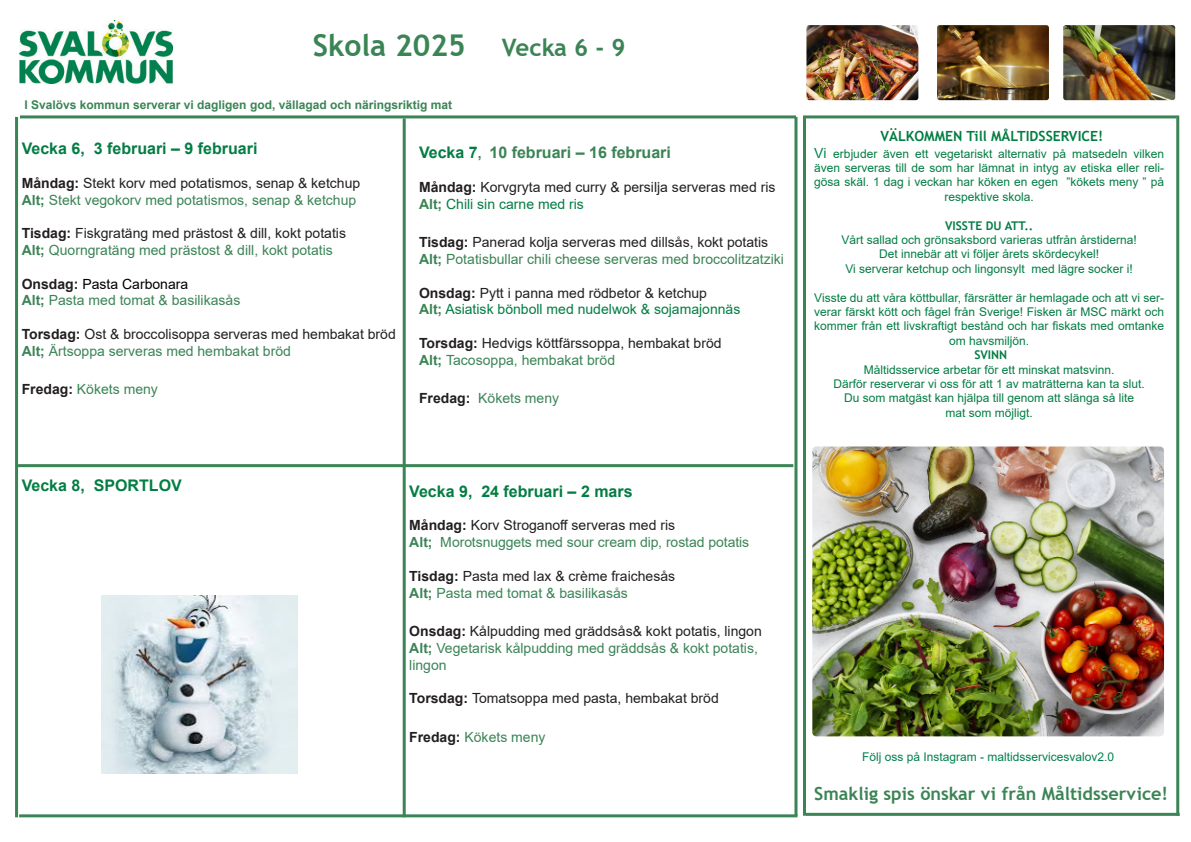
<style>
.page{position:relative;width:1191px;height:842px;background:#fff}
.page>*{position:absolute;margin:0;border:0;box-sizing:border-box;transform-origin:0 0}
.t1{font:700 30px "Trebuchet MS";color:#3b8455}
.t2{font:700 18px "Trebuchet MS";color:#3b8455}
.t3{font:700 16px "Arial";color:#037d43}
.t4{font:700 16px "Arial";color:#3b8455}
.t5{font:14px/16.8px "Arial";color:#3b8455}
.t6{font:14px "Arial";color:#231f20}
.t7{font:14px "Arial";color:#037d43}
.t8{font:700 14px "Trebuchet MS";color:#037d43}
.t9{font:14px "Arial";color:#000}
.t10{font:12px/14.4px "Arial";color:#037d43;text-align:center}
.t11{font:700 12px "Arial";color:#3b8455}
.t12{font:12px "Arial";color:#00814f}
.t13{font:700 12px "Trebuchet MS";color:#037d43}
.s1{font-size:24px}
.s2{font-weight:700;color:#231f20}
.s3{color:#231f20}
.s4{font-weight:700}
.s5{color:#037d43}
.s6{font-size:14px}
.s7{font-weight:700;color:#3b8455}
.s8{font-size:14px;color:#00814f}
</style>
<div class="page">
<img style="left:101px;top:595px;width:197px;height:178px">
<img style="left:812px;top:446px;width:352px;height:290px">
<img style="left:806px;top:25px;width:112px;height:75px">
<img style="left:20px;top:21px;width:152px;height:63px">
<img style="left:937px;top:25px;width:112px;height:75px">
<img style="left:1063px;top:25px;width:112px;height:75px">
<hr style="left:20px;top:115px;width:776px;height:3px;background:#3b8455">
<hr style="left:1176px;top:115px;width:3px;height:701px;background:#3b8455">
<hr style="left:19px;top:814px;width:778px;height:3px;background:#3b8455">
<hr style="left:18px;top:464px;width:775px;height:3px;background:#3b8455">
<hr style="left:403px;top:118px;width:3px;height:699px;background:#3b8455">
<hr style="left:794px;top:117px;width:3px;height:699px;background:#3b8455">
<hr style="left:15px;top:117px;width:3px;height:700px;background:#3b8455">
<hr style="left:803px;top:117px;width:3px;height:699px;background:#3b8455">
<hr style="left:803px;top:115px;width:373px;height:3px;background:#3b8455">
<hr style="left:806px;top:813px;width:373px;height:3px;background:#3b8455">
<p class="t1" style="left:313px;top:27px;width:314px">Skola 2025 <span class="s1">Vecka 6 - 9</span></p>
<p class="t11" style="left:24px;top:96px;width:429px">I Svalövs kommun serverar vi dagligen god, vällagad och näringsriktig mat</p>
<p class="t3" style="left:22px;top:137px;width:237px">Vecka 6, 3 februari – 9 februari</p>
<p class="t5" style="left:22px;top:174px;width:340px"><span class="s2">Måndag:</span> <span class="s3">Stekt korv med potatismos, senap &amp; ketchup<br></span><span class="s4">Alt;</span> Stekt vegokorv med potatismos, senap &amp; ketchup</p>
<p class="t6" style="left:22px;top:224px;width:326px"><span class="s4">Tisdag:</span> Fiskgratäng med prästost &amp; dill, kokt potatis</p>
<p class="t5" style="left:22px;top:242px;width:313px"><span class="s4">Alt;</span> Quorngratäng med prästost &amp; dill, kokt potatis</p>
<p class="t9" style="left:22px;top:274px;width:168px"><span class="s2">Onsdag:</span> Pasta Carbonara</p>
<p class="t5" style="left:22px;top:292px;width:220px"><span class="s4">Alt;</span> Pasta med tomat &amp; basilikasås</p>
<p class="t6" style="left:22px;top:324px;width:375px"><span class="s4">Torsdag:</span> Ost &amp; broccolisoppa serveras med hembakat bröd</p>
<p class="t5" style="left:22px;top:342px;width:271px"><span class="s4">Alt;</span> Ärtsoppa serveras med hembakat bröd</p>
<p class="t5" style="left:22px;top:381px;width:138px"><span class="s2">Fredag:</span> Kökets meny</p>
<p class="t4" style="left:419px;top:142px;width:253px"><span class="s5">Vecka 7</span><span class="s6">,</span> 10 februari – 16 februari</p>
<p class="t6" style="left:419px;top:177px;width:358px"><span class="s4">Måndag:</span> Korvgryta med curry &amp; persilja serveras med ris</p>
<p class="t7" style="left:419px;top:194px;width:166px"><span class="s7">Alt;</span> Chili sin carne med ris</p>
<p class="t6" style="left:419px;top:233px;width:351px"><span class="s4">Tisdag:</span> Panerad kolja serveras med dillsås, kokt potatis</p>
<p class="t5" style="left:419px;top:251px;width:366px"><span class="s4">Alt;</span> Potatisbullar chili cheese serveras med broccolitzatziki</p>
<p class="t6" style="left:419px;top:283px;width:289px"><span class="s4">Onsdag:</span> Pytt i panna med rödbetor &amp; ketchup</p>
<p class="t7" style="left:419px;top:300px;width:323px"><span class="s7">Alt;</span> Asiatisk bönboll med nudelwok &amp; sojamajonnäs</p>
<p class="t6" style="left:419px;top:333px;width:304px"><span class="s4">Torsdag:</span> Hedvigs köttfärssoppa, hembakat bröd</p>
<p class="t5" style="left:419px;top:351px;width:197px"><span class="s4">Alt;</span> Tacosoppa, hembakat bröd</p>
<p class="t5" style="left:419px;top:390px;width:142px"><span class="s2">Fredag:</span> Kökets meny</p>
<p class="t3" style="left:22px;top:474px;width:162px">Vecka 8, SPORTLOV</p>
<p class="t3" style="left:409px;top:480px;width:225px">Vecka 9, 24 februari – 2 mars</p>
<p class="t6" style="left:409px;top:516px;width:267px"><span class="s4">Måndag:</span> Korv Stroganoff serveras med ris</p>
<p class="t5" style="left:409px;top:534px;width:341px"><span class="s4">Alt;</span> Morotsnuggets med sour cream dip, rostad potatis</p>
<p class="t6" style="left:409px;top:566px;width:267px"><span class="s4">Tisdag:</span> Pasta med lax &amp; crème fraichesås</p>
<p class="t5" style="left:409px;top:584px;width:220px"><span class="s4">Alt;</span> Pasta med tomat &amp; basilikasås</p>
<p class="t6" style="left:409px;top:621px;width:354px"><span class="s4">Onsdag:</span> Kålpudding med gräddsås&amp; kokt potatis, lingon</p>
<p class="t5" style="left:409px;top:639px;width:350px"><span class="s4">Alt;</span> Vegetarisk kålpudding med gräddsås &amp; kokt potatis, lingon</p>
<p class="t6" style="left:409px;top:689px;width:311px"><span class="s4">Torsdag:</span> Tomatsoppa med pasta, hembakat bröd</p>
<p class="t5" style="left:409px;top:728px;width:138px"><span class="s2">Fredag:</span> Kökets meny</p>
<p class="t8" style="left:880px;top:128px;width:224px">VÄLKOMMEN Till MÅLTIDSSERVICE!</p>
<p class="t10" style="left:814px;top:146px;width:351px"><span class="s8">Vi</span> erbjuder även ett vegetariskt alternativ på matsedeln vilken även serveras till de som har lämnat in intyg av etiska eller reli&shy;gösa skäl. 1 dag i veckan har köken en egen ”kökets meny ” på respektive skola.</p>
<p class="t13" style="left:945px;top:218px;width:90px">VISSTE DU ATT..</p>
<p class="t10" style="left:841px;top:233px;width:297px">Vårt sallad och grönsaksbord varieras utfrån årstiderna!</p>
<p class="t10" style="left:879px;top:247px;width:222px">Det innebär att vi följer årets skördecykel!</p>
<p class="t10" style="left:845px;top:261px;width:289px">Vi serverar ketchup och lingonsylt med lägre socker i!</p>
<p class="t10" style="left:814px;top:290px;width:351px">Visste du att våra köttbullar, färsrätter är hemlagade och att vi ser&shy;verar färskt kött och fågel från Sverige! Fisken är MSC märkt och kommer från ett livskraftigt bestånd och har fiskats med omtanke om havsmiljön.</p>
<p class="t13" style="left:974px;top:347px;width:34px">SVINN</p>
<p class="t10" style="left:863px;top:362px;width:252px">Måltidsservice arbetar för ett minskat matsvinn.</p>
<p class="t10" style="left:833px;top:377px;width:313px">Därför reserverar vi oss för att 1 av maträtterna kan ta slut.</p>
<p class="t10" style="left:844px;top:391px;width:292px">Du som matgäst kan hjälpa till genom att slänga så lite</p>
<p class="t10" style="left:945px;top:405px;width:89px">mat som möjligt.</p>
<p class="t12" style="left:862px;top:748px;width:254px">Följ oss på Instagram - maltidsservicesvalov2.0</p>
<p class="t2" style="left:814px;top:782px;width:355px">Smaklig spis önskar vi från Måltidsservice!</p>
</div>
